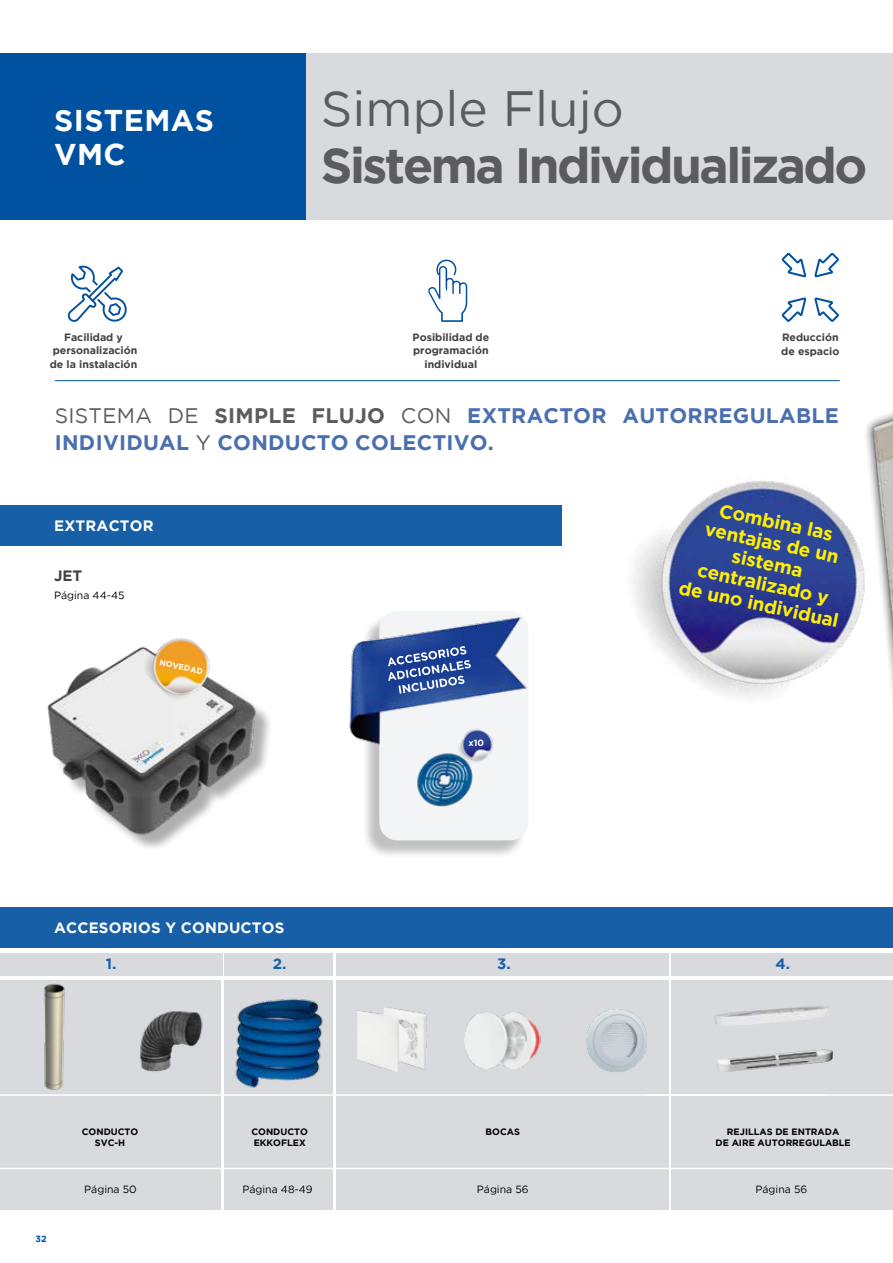
<style>
.page{position:relative;width:893px;height:1263px;background:#fff}
.page>*{position:absolute;margin:0;border:0;box-sizing:border-box;transform-origin:0 0}
.t1{font:700 49.5px "Gotham";letter-spacing:-.05em;color:#5c5b5f}
.t2{font:49.5px "Gotham";color:#5c5b5f}
.t3{font:700 30px/33.9px "Gotham";letter-spacing:.015em;color:#fff}
.t4{font:700 21px/27px "Gotham";letter-spacing:.015em;color:#496fb0}
.t5{font:700 18.9px/21px "Gotham";color:#ffef00;text-align:center}
.t6{font:700 15px "Gotham";letter-spacing:.015em;color:#fff}
.t7{font:700 15px "Gotham";color:#1760a8}
.t8{font:700 15px "Gotham";color:#434141}
.t9{font:700 10.5px/13.2px "Gotham";color:#434141;text-align:center}
.t10{font:10.5px "Gotham";color:#000}
.t11{font:700 9.15px/11.1px "Gotham";color:#000;text-align:center}
.t12{font:700 9px "Gotham";color:#fff}
.t13{font:700 9px "Gotham";color:#0052a0}
.t14{font:700 8.1px "Gotham";color:#fff}
.s1{font-weight:400;color:#5c5b5f}
.s2{color:#5c5b5f}
</style>
<div class="page">
<div style="left:0;top:53px;width:893px;height:167px;background:#d8dade"></div>
<div style="left:51px;top:650px;width:222px;height:202px;background:#000;opacity:.32"></div>
<img style="left:47px;top:649px;width:225px;height:191px">
<svg style="left:67px;top:265px;width:60px;height:57px"></svg>
<svg style="left:428px;top:259px;width:39px;height:63px"></svg>
<hr style="left:55px;top:380px;width:785px;height:1px;background:#0052a0">
<div style="left:0;top:505px;width:561px;height:41px;background:#1760a8"></div>
<img style="left:138px;top:638px;width:84px;height:72px">
<div style="left:361px;top:614px;width:166px;height:246px;background:#000;opacity:.25"></div>
<div style="left:379px;top:611px;width:149px;height:229px;background:#f3f4f5;border-radius:18px"></div>
<img style="left:349px;top:615px;width:178px;height:145px">
<img style="left:415px;top:751px;width:57px;height:56px">
<img style="left:451px;top:723px;width:48px;height:47px">
<svg style="left:388px;top:646px;width:83px;height:48px;background:#4e6aab"></svg>
<div style="left:0;top:954px;width:159px;height:22px;background:#d8dade"></div>
<div style="left:224px;top:954px;width:109px;height:22px;background:#d8dade"></div>
<div style="left:672px;top:954px;width:108px;height:22px;background:#d8dade"></div>
<div style="left:766px;top:954px;width:126px;height:22px;background:#d8dade"></div>
<div style="left:336px;top:954px;width:332px;height:22px;background:#d8dade"></div>
<div style="left:114px;top:954px;width:108px;height:22px;background:#d8dade"></div>
<div style="left:0;top:907px;width:893px;height:41px;background:#1760a8"></div>
<div style="left:0;top:980px;width:122px;height:230px;background:#d8dade"></div>
<div style="left:113px;top:980px;width:108px;height:230px;background:#d8dade"></div>
<div style="left:224px;top:980px;width:109px;height:230px;background:#d8dade"></div>
<div style="left:672px;top:980px;width:108px;height:230px;background:#d8dade"></div>
<div style="left:776px;top:980px;width:116px;height:230px;background:#d8dade"></div>
<div style="left:336px;top:980px;width:109px;height:230px;background:#d8dade"></div>
<div style="left:436px;top:980px;width:135px;height:230px;background:#d8dade"></div>
<div style="left:560px;top:980px;width:108px;height:230px;background:#d8dade"></div>
<img style="left:44px;top:983px;width:21px;height:107px">
<img style="left:235px;top:998px;width:88px;height:90px">
<img style="left:357px;top:1007px;width:70px;height:65px">
<img style="left:586px;top:1009px;width:61px;height:63px">
<img style="left:464px;top:1012px;width:77px;height:57px">
<img style="left:140px;top:1011px;width:63px;height:61px">
<img style="left:714px;top:1006px;width:115px;height:19px">
<img style="left:717px;top:1049px;width:116px;height:23px">
<img style="left:632px;top:421px;width:261px;height:277px">
<svg style="left:781px;top:297px;width:25px;height:25px"></svg>
<svg style="left:781px;top:253px;width:25px;height:24px"></svg>
<svg style="left:814px;top:297px;width:25px;height:25px"></svg>
<svg style="left:814px;top:253px;width:25px;height:24px"></svg>
<div style="left:0;top:53px;width:305px;height:167px;background:#0052a0"></div>
<hr style="left:0;top:1094px;width:893px;height:2px;background:#fff">
<hr style="left:0;top:1168px;width:893px;height:1px;background:#fff">
<h2 class="t3" style="left:54px;top:103px;width:161px">SISTEMAS<br>VMC</h2>
<p class="t9" style="left:50px;top:331px;width:89px">Facilidad y personalización de la instalación</p>
<h1 class="t2" style="left:321px;top:77px;width:304px">Simple Flujo</h1>
<h1 class="t1" style="left:321px;top:133px;width:548px">Sistema Individualizado</h1>
<p class="t9" style="left:413px;top:331px;width:78px">Posibilidad de programación individual</p>
<p class="t9" style="left:781px;top:331px;width:60px;text-align:left">Reducción de espacio</p>
<h3 class="t4" style="left:55px;top:402px;width:786px"><span class="s1">SISTEMA DE</span> <span class="s2">SIMPLE FLUJO</span> <span class="s1">CON</span> EXTRACTOR AUTORREGULABLE<br>INDIVIDUAL <span class="s1">Y</span> CONDUCTO COLECTIVO.</h3>
<h3 class="t6" style="left:54px;top:516px;width:101px">EXTRACTOR</h3>
<h3 class="t8" style="left:54px;top:566px;width:30px">JET</h3>
<p class="t10" style="left:54px;top:589px;width:72px">Página 44-45</p>
<p class="t14" style="left:161px;top:657px;width:46px;rotate:12deg">NOVEDAD</p>
<p class="t12" style="left:468px;top:737px;width:17px">x10</p>
<h3 class="t5" style="left:699px;top:495px;width:164px;rotate:12deg">Combina las ventajas de un sistema centralizado y<br>de uno individual</h3>
<h3 class="t6" style="left:54px;top:917px;width:232px">ACCESORIOS Y CONDUCTOS</h3>
<h3 class="t7" style="left:106px;top:953px;width:12px">1.</h3>
<h3 class="t7" style="left:273px;top:953px;width:15px">2.</h3>
<h3 class="t7" style="left:497px;top:953px;width:15px">3.</h3>
<h3 class="t7" style="left:775px;top:953px;width:16px">4.</h3>
<p class="t11" style="left:82px;top:1126px;width:58px">CONDUCTO<br>SVC-H</p>
<p class="t11" style="left:251px;top:1126px;width:58px;text-align:left">CONDUCTO<br>EKKOFLEX</p>
<p class="t11" style="left:715px;top:1126px;width:137px">REJILLAS DE ENTRADA<br>DE AIRE AUTORREGULABLE</p>
<p class="t11" style="left:486px;top:1126px;width:36px">BOCAS</p>
<p class="t13" style="left:36px;top:1233px;width:13px">32</p>
<p class="t10" style="left:84px;top:1183px;width:54px">Página 50</p>
<p class="t10" style="left:242px;top:1183px;width:72px">Página 48-49</p>
<p class="t10" style="left:477px;top:1183px;width:53px">Página 56</p>
<p class="t10" style="left:755px;top:1183px;width:53px">Página 56</p>
</div>
